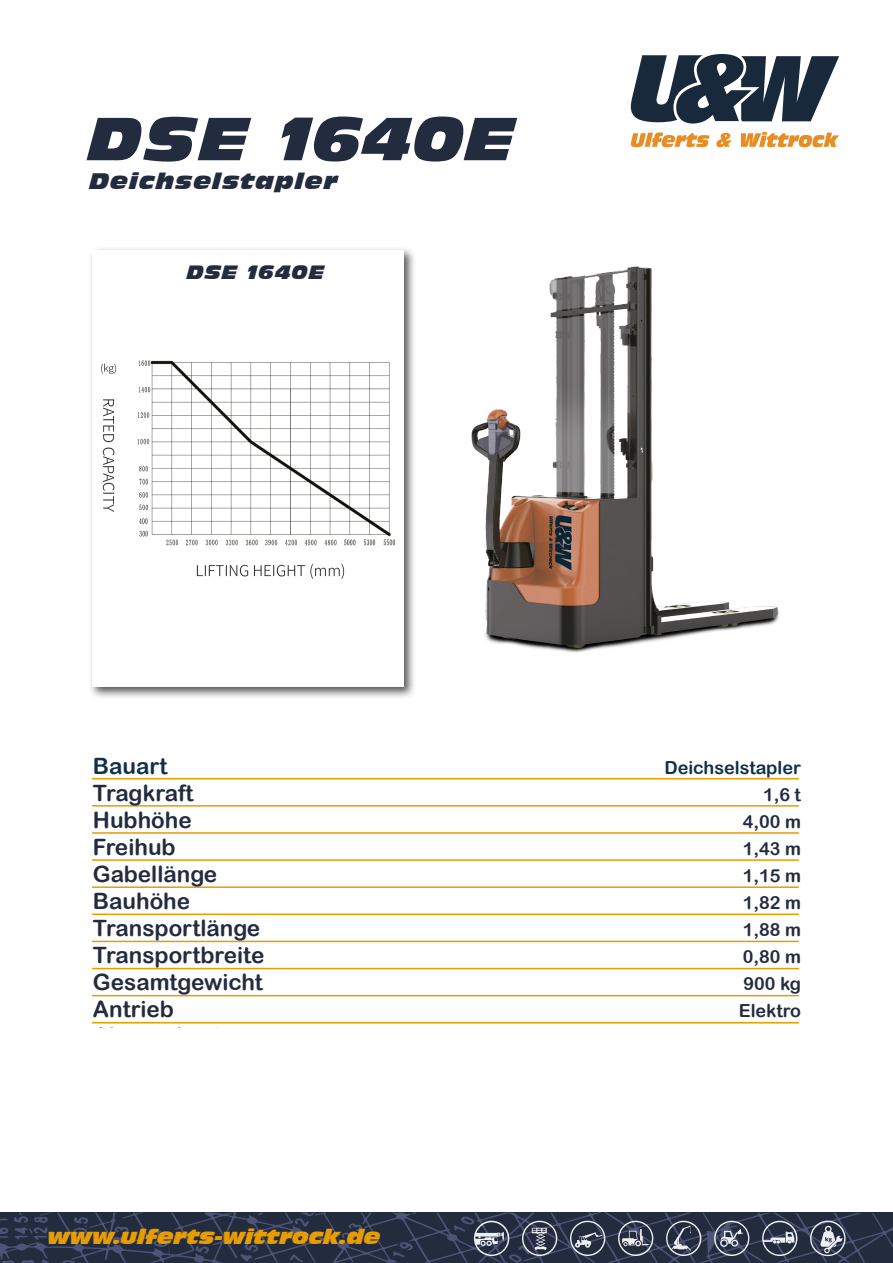
<style>
.page{position:relative;width:893px;height:1263px;background:#fff}
.page>*{position:absolute;margin:0;border:0;box-sizing:border-box;transform-origin:0 0}
.t1{font:italic 57px "Incised 901 BT Nord";letter-spacing:.02em;color:#232c3f}
.t2{font:22.5px "Arial Rounded MT Bold";color:#232c3f}
.t3{font:22.5px "Arial Rounded MT Bold";color:#11304b}
.t4{font:italic 21px "Incised 901 BT Nord";letter-spacing:.06em;color:#232c3f}
.t5{font:italic 19.5px "Incised 901 BT Nord";color:#e79c00}
.t6{font:18px "Arial Rounded MT Bold";color:#232c3f}
.t7{font:18px "Arial Rounded MT Bold";color:#11304b}
.t8{font:italic 18px "Incised 901 BT Nord";letter-spacing:.06em;color:#232c3f}
</style>
<div class="page">
<svg style="left:0;top:1212px;width:893px;height:51px"></svg>
<hr style="left:92px;top:778px;width:707px;height:1px;background:#e79c00">
<hr style="left:92px;top:805px;width:707px;height:1px;background:#e79c00">
<hr style="left:92px;top:832px;width:707px;height:2px;background:#e79c00">
<hr style="left:92px;top:859px;width:707px;height:2px;background:#e79c00">
<hr style="left:92px;top:886px;width:707px;height:2px;background:#e79c00">
<hr style="left:92px;top:913px;width:707px;height:2px;background:#e79c00">
<hr style="left:92px;top:941px;width:707px;height:1px;background:#e79c00">
<hr style="left:92px;top:968px;width:707px;height:1px;background:#e79c00">
<hr style="left:92px;top:995px;width:707px;height:1px;background:#e79c00">
<hr style="left:92px;top:1022px;width:707px;height:1px;background:#e79c00">
<svg style="left:631px;top:132px;width:79px;height:15px"></svg>
<svg style="left:716px;top:133px;width:16px;height:14px"></svg>
<svg style="left:741px;top:132px;width:98px;height:15px"></svg>
<svg style="left:631px;top:54px;width:208px;height:70px"></svg>
<div style="left:88px;top:246px;width:328px;height:454px;background:#231f20;opacity:.75"></div>
<div style="left:92px;top:250px;width:312px;height:437px;background:#fff"></div>
<img style="left:102px;top:360px;width:293px;height:218px">
<img style="left:471px;top:266px;width:308px;height:387px">
<p class="t1" style="left:88px;top:105px;width:428px">DSE 1640E</p>
<p class="t4" style="left:89px;top:168px;width:250px">Deichselstapler</p>
<p class="t8" style="left:187px;top:262px;width:139px">DSE 1640E</p>
<p class="t3" style="left:93px;top:753px;width:76px">Bauart</p>
<p class="t7" style="left:664px;top:757px;width:138px">Deichselstapler</p>
<p class="t2" style="left:93px;top:780px;width:102px">Tragkraft</p>
<p class="t6" style="left:763px;top:784px;width:39px">1,6 t</p>
<p class="t2" style="left:93px;top:807px;width:100px">Hubhöhe</p>
<p class="t6" style="left:743px;top:811px;width:60px">4,00 m</p>
<p class="t2" style="left:93px;top:834px;width:84px">Freihub</p>
<p class="t6" style="left:743px;top:838px;width:60px">1,43 m</p>
<p class="t2" style="left:93px;top:861px;width:126px">Gabellänge</p>
<p class="t6" style="left:743px;top:865px;width:60px">1,15 m</p>
<p class="t2" style="left:93px;top:888px;width:99px">Bauhöhe</p>
<p class="t6" style="left:743px;top:892px;width:60px">1,82 m</p>
<p class="t2" style="left:93px;top:915px;width:169px">Transportlänge</p>
<p class="t6" style="left:743px;top:919px;width:60px">1,88 m</p>
<p class="t2" style="left:93px;top:942px;width:173px">Transportbreite</p>
<p class="t6" style="left:743px;top:946px;width:60px">0,80 m</p>
<p class="t2" style="left:93px;top:969px;width:171px">Gesamtgewicht</p>
<p class="t6" style="left:743px;top:973px;width:59px">900 kg</p>
<p class="t2" style="left:93px;top:996px;width:82px">Antrieb</p>
<p class="t6" style="left:739px;top:1000px;width:64px">Elektro</p>
<p class="t5" style="left:48px;top:1225px;width:334px">www.ulferts-wittrock.de</p>
</div>
